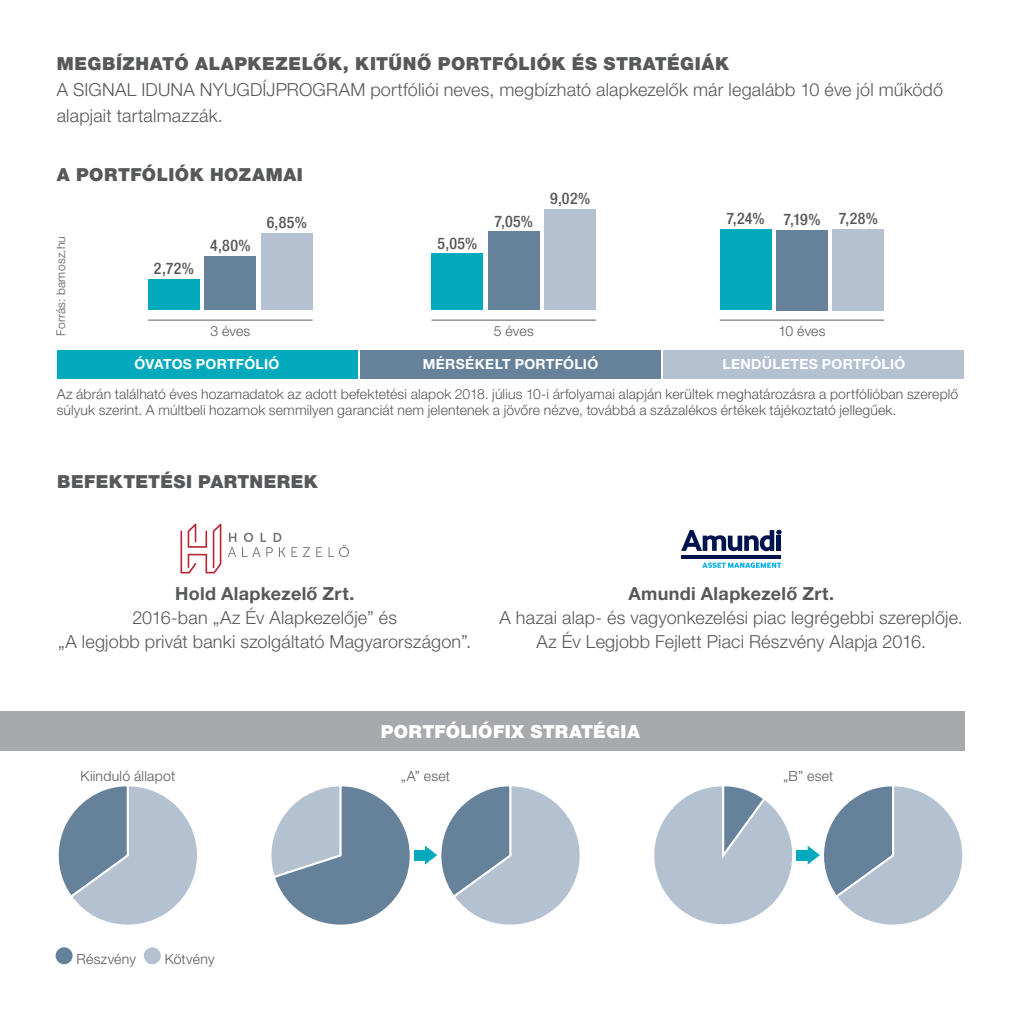
<style>
.page{position:relative;width:1021px;height:1021px;background:#fff}
.page>*{position:absolute;margin:0;border:0;box-sizing:border-box;transform-origin:0 0}
.t1{font:300 18px/24px "Helvetica Neue LT Std";letter-spacing:.01em;color:#57585a;text-align:center}
.t2{font:900 18px "Helvetica Neue LT Std";letter-spacing:.03em;color:#57585a}
.t3{font:700 18px "Helvetica Neue LT Std";letter-spacing:.015em;color:#57585a}
.t4{font:900 18px "Helvetica Neue LT Std";letter-spacing:.02em;color:#fff}
.t5{font:500 condensed 16px "Helvetica Neue LT Std";letter-spacing:.025em;color:#57585a}
.t6{font:300 14px/16.8px "Helvetica Neue LT Std";letter-spacing:.01em;color:#57585a}
.t7{font:700 14px "Helvetica Neue LT Std";letter-spacing:.02em;color:#fff}
.t8{font:300 12px "Helvetica Neue LT Std";letter-spacing:.025em;color:#57585a}
</style>
<div class="page">
<div style="left:57px;top:350px;width:300px;height:28px;background:#00aabc"></div>
<div style="left:663px;top:350px;width:301px;height:28px;background:#b3c1d1"></div>
<div style="left:360px;top:350px;width:300px;height:28px;background:#66829b"></div>
<hr style="left:148px;top:319px;width:164px;height:1px;background:#57585a">
<div style="left:148px;top:280px;width:52px;height:30px;background:#00aabc"></div>
<div style="left:431px;top:254px;width:52px;height:56px;background:#00aabc"></div>
<div style="left:719px;top:229px;width:52px;height:81px;background:#00aabc"></div>
<div style="left:204px;top:257px;width:52px;height:53px;background:#66829b"></div>
<div style="left:488px;top:232px;width:51px;height:78px;background:#66829b"></div>
<div style="left:776px;top:230px;width:51px;height:80px;background:#66829b"></div>
<div style="left:261px;top:234px;width:51px;height:76px;background:#b3c1d1"></div>
<div style="left:544px;top:210px;width:52px;height:100px;background:#b3c1d1"></div>
<div style="left:832px;top:229px;width:52px;height:81px;background:#b3c1d1"></div>
<hr style="left:431px;top:319px;width:165px;height:1px;background:#57585a">
<hr style="left:719px;top:319px;width:165px;height:1px;background:#57585a">
<div style="left:56px;top:947px;width:17px;height:17px;background:#66829b;border-radius:50%"></div>
<div style="left:144px;top:947px;width:17px;height:17px;background:#b3c1d1;border-radius:50%"></div>
<div style="left:0;top:711px;width:964px;height:40px;background:#a8a9ad"></div>
<svg style="left:58px;top:786px;width:139px;height:139px"></svg>
<svg style="left:271px;top:786px;width:139px;height:139px"></svg>
<div style="left:414px;top:849px;width:14px;height:11px;background:#00aabc"></div>
<svg style="left:425px;top:786px;width:155px;height:139px"></svg>
<svg style="left:654px;top:786px;width:309px;height:139px"></svg>
<svg style="left:291px;top:547px;width:6px;height:10px"></svg>
<svg style="left:303px;top:547px;width:7px;height:10px"></svg>
<svg style="left:316px;top:547px;width:6px;height:10px"></svg>
<svg style="left:328px;top:544px;width:21px;height:13px"></svg>
<svg style="left:228px;top:533px;width:8px;height:24px"></svg>
<svg style="left:242px;top:532px;width:43px;height:25px"></svg>
<svg style="left:180px;top:523px;width:41px;height:50px"></svg>
<svg style="left:681px;top:529px;width:100px;height:22px"></svg>
<div style="left:776px;top:535px;width:5px;height:16px;background:#00134d"></div>
<hr style="left:681px;top:555px;width:100px;height:3px;background:#00134d">
<svg style="left:702px;top:562px;width:79px;height:6px"></svg>
<p class="t2" style="left:57px;top:52px;width:674px">MEGBÍZHATÓ ALAPKEZELŐK, KITŰNŐ PORTFÓLIÓK ÉS STRATÉGIÁK</p>
<p class="t1" style="left:57px;top:76px;width:887px;line-height:26px;text-align:left">A SIGNAL IDUNA NYUGDÍJPROGRAM portfóliói neves, megbízható alapkezelők már legalább 10 éve jól működő alapjait tartalmazzák.</p>
<p class="t2" style="left:57px;top:164px;width:248px">A PORTFÓLIÓK HOZAMAI</p>
<p class="t8" style="left:54px;top:336px;width:101px;rotate:-90deg">Forrás: bamosz.hu</p>
<p class="t5" style="left:154px;top:259px;width:41px">2,72%</p>
<p class="t5" style="left:210px;top:235px;width:42px">4,80%</p>
<p class="t5" style="left:267px;top:212px;width:42px">6,85%</p>
<p class="t6" style="left:210px;top:323px;width:42px">3 éves</p>
<p class="t5" style="left:437px;top:233px;width:41px">5,05%</p>
<p class="t5" style="left:550px;top:189px;width:41px">9,02%</p>
<p class="t5" style="left:726px;top:209px;width:40px">7,24%</p>
<p class="t5" style="left:494px;top:211px;width:40px">7,05%</p>
<p class="t5" style="left:783px;top:209px;width:39px">7,19%</p>
<p class="t5" style="left:839px;top:209px;width:40px">7,28%</p>
<p class="t6" style="left:494px;top:323px;width:42px">5 éves</p>
<p class="t6" style="left:778px;top:323px;width:49px">10 éves</p>
<p class="t7" style="left:135px;top:355px;width:146px">ÓVATOS PORTFÓLIÓ</p>
<p class="t7" style="left:423px;top:355px;width:177px">MÉRSÉKELT PORTFÓLIÓ</p>
<p class="t7" style="left:722px;top:355px;width:184px">LENDÜLETES PORTFÓLIÓ</p>
<p class="t6" style="left:57px;top:385px;width:903px">Az ábrán található éves hozamadatok az adott befektetési alapok 2018. július 10-i árfolyamai alapján kerültek meghatározásra a portfólióban szereplő súlyuk szerint. A múltbeli hozamok semmilyen garanciát nem jelentenek a jövőre nézve, továbbá a százalékos értékek tájékoztató jellegűek.</p>
<p class="t2" style="left:57px;top:471px;width:262px">BEFEKTETÉSI PARTNEREK</p>
<p class="t3" style="left:175px;top:583px;width:181px">Hold Alapkezelő Zrt.</p>
<p class="t1" style="left:58px;top:605px;width:414px">2016-ban „Az Év Alapkezelője” és<br>„A legjobb privát banki szolgáltató Magyarországon”.</p>
<p class="t3" style="left:628px;top:583px;width:207px">Amundi Alapkezelő Zrt.</p>
<p class="t1" style="left:499px;top:605px;width:465px">A hazai alap- és vagyonkezelési piac legrégebbi szereplője.<br>Az Év Legjobb Fejlett Piaci Részvény Alapja 2016.</p>
<p class="t4" style="left:381px;top:720px;width:260px">PORTFÓLIÓFIX STRATÉGIA</p>
<p class="t6" style="left:80px;top:767px;width:96px">Kiinduló állapot</p>
<p class="t6" style="left:401px;top:767px;width:51px">„A” eset</p>
<p class="t6" style="left:783px;top:767px;width:52px">„B” eset</p>
<p class="t6" style="left:76px;top:950px;width:61px">Részvény</p>
<p class="t6" style="left:165px;top:950px;width:51px">Kötvény</p>
</div>
